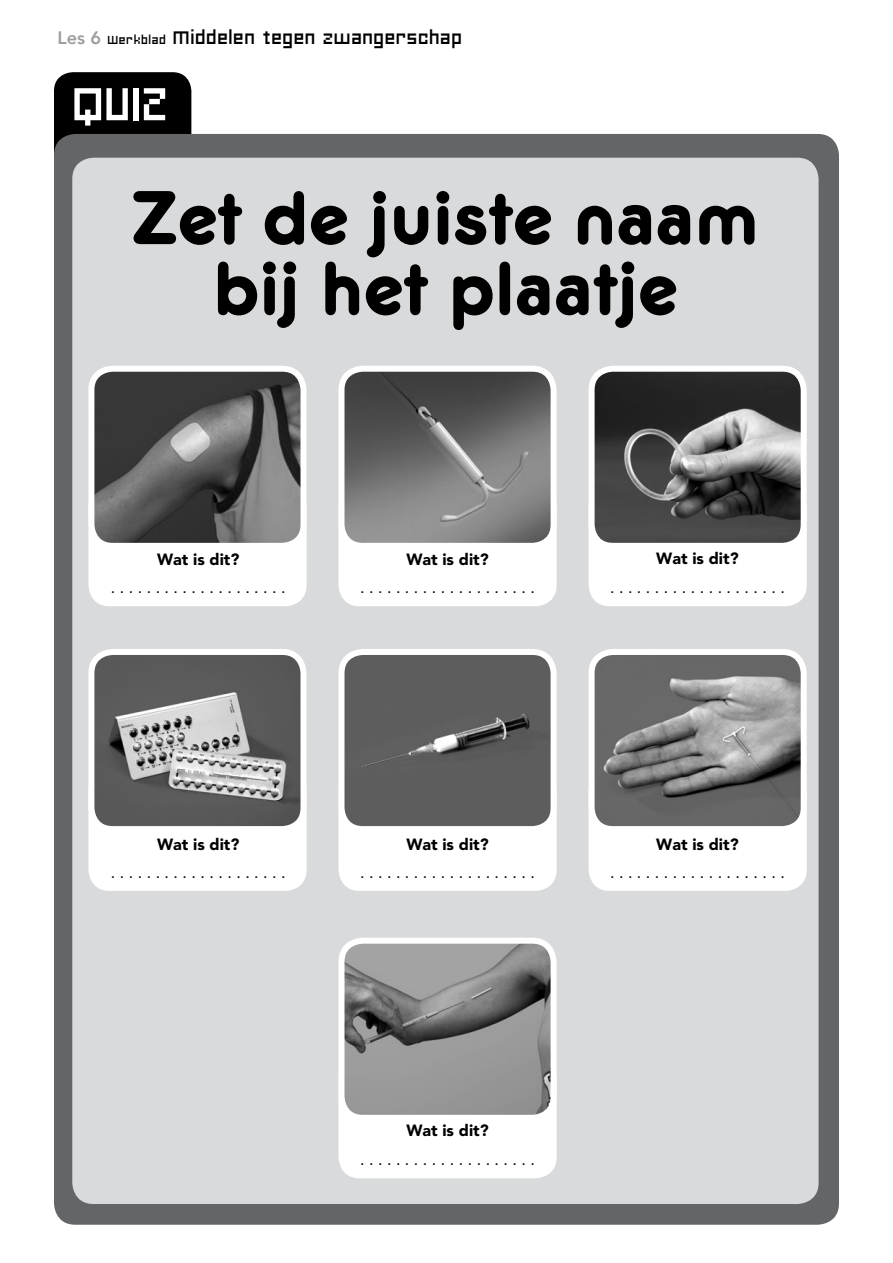
<style>
.page{position:relative;width:893px;height:1263px;background:#fff}
.page>*{position:absolute;margin:0;border:0;box-sizing:border-box;transform-origin:0 0}
.t1{font:79.5px/70.5px "Frankfurter Medium Plain";color:#000;text-align:center}
.t2{font:53.4px "Charriot Deluxe";color:#fff}
.t3{font:21px "Charriot Deluxe";letter-spacing:-.07em;color:#000}
.t4{font:16.2px "Avenir";color:#000}
.t5{font:900 16.2px "Avenir";color:#000}
.s1{font-family:"Avenir";font-weight:800;font-size:18px;color:#9c9e9f}
.s2{font-size:13.5px}
</style>
<div class="page">
<div style="left:54px;top:72px;width:137px;height:180px;background:#000;border-radius:19px"></div>
<div style="left:54px;top:134px;width:785px;height:1091px;background:#646567;border-radius:21px"></div>
<div style="left:72px;top:158px;width:747px;height:1046px;background:#d9dadb;border-radius:21px"></div>
<div style="left:88px;top:486px;width:219px;height:120px;background:#fff;border-radius:21px"></div>
<div style="left:338px;top:486px;width:219px;height:120px;background:#fff;border-radius:21px"></div>
<div style="left:589px;top:486px;width:218px;height:120px;background:#fff;border-radius:21px"></div>
<div style="left:88px;top:770px;width:219px;height:121px;background:#fff;border-radius:21px"></div>
<div style="left:338px;top:770px;width:219px;height:121px;background:#fff;border-radius:21px"></div>
<div style="left:589px;top:770px;width:218px;height:121px;background:#fff;border-radius:21px"></div>
<div style="left:338px;top:1058px;width:219px;height:120px;background:#fff;border-radius:21px"></div>
<div style="left:345px;top:656px;width:205px;height:169px;background:#5d5d5d"></div>
<div style="left:338px;top:649px;width:219px;height:183px;border:6px solid #fff;border-radius:21px"></div>
<img style="left:95px;top:656px;width:204px;height:169px">
<div style="left:88px;top:649px;width:218px;height:183px;border:6px solid #fff;border-radius:21px"></div>
<img style="left:345px;top:373px;width:205px;height:169px">
<div style="left:338px;top:366px;width:219px;height:183px;border:6px solid #fff;border-radius:21px"></div>
<img style="left:95px;top:373px;width:204px;height:169px">
<div style="left:88px;top:366px;width:218px;height:183px;border:6px solid #fff;border-radius:21px"></div>
<img style="left:596px;top:373px;width:204px;height:169px">
<div style="left:589px;top:366px;width:218px;height:183px;border:6px solid #fff;border-radius:21px"></div>
<img style="left:345px;top:945px;width:205px;height:169px">
<div style="left:338px;top:938px;width:219px;height:183px;border:6px solid #fff;border-radius:21px"></div>
<img style="left:596px;top:656px;width:204px;height:169px">
<div style="left:589px;top:649px;width:218px;height:183px;border:6px solid #fff;border-radius:21px"></div>
<p class="t3" style="left:57px;top:18px;width:409px"><span class="s1">Les 6</span> <span class="s2">Werkblad</span> Middelen tegen zwangerschap</p>
<h2 class="t2" style="left:74px;top:52px;width:103px">Quiz</h2>
<h1 class="t1" style="left:132px;top:181px;width:629px">Zet de juiste naam bij het plaatje</h1>
<p class="t5" style="left:157px;top:549px;width:84px">Wat is dit?</p>
<p class="t4" style="left:111px;top:578px;width:176px">. . . . . . . . . . . . . . . . . . . .</p>
<p class="t5" style="left:406px;top:549px;width:84px">Wat is dit?</p>
<p class="t4" style="left:360px;top:578px;width:176px">. . . . . . . . . . . . . . . . . . . .</p>
<p class="t5" style="left:656px;top:549px;width:84px">Wat is dit?</p>
<p class="t4" style="left:610px;top:578px;width:176px">. . . . . . . . . . . . . . . . . . . .</p>
<p class="t5" style="left:157px;top:834px;width:84px">Wat is dit?</p>
<p class="t4" style="left:111px;top:863px;width:176px">. . . . . . . . . . . . . . . . . . . .</p>
<p class="t5" style="left:406px;top:834px;width:84px">Wat is dit?</p>
<p class="t4" style="left:360px;top:863px;width:176px">. . . . . . . . . . . . . . . . . . . .</p>
<p class="t5" style="left:656px;top:834px;width:84px">Wat is dit?</p>
<p class="t4" style="left:610px;top:863px;width:176px">. . . . . . . . . . . . . . . . . . . .</p>
<p class="t5" style="left:406px;top:1121px;width:84px">Wat is dit?</p>
<p class="t4" style="left:360px;top:1150px;width:176px">. . . . . . . . . . . . . . . . . . . .</p>
</div>
